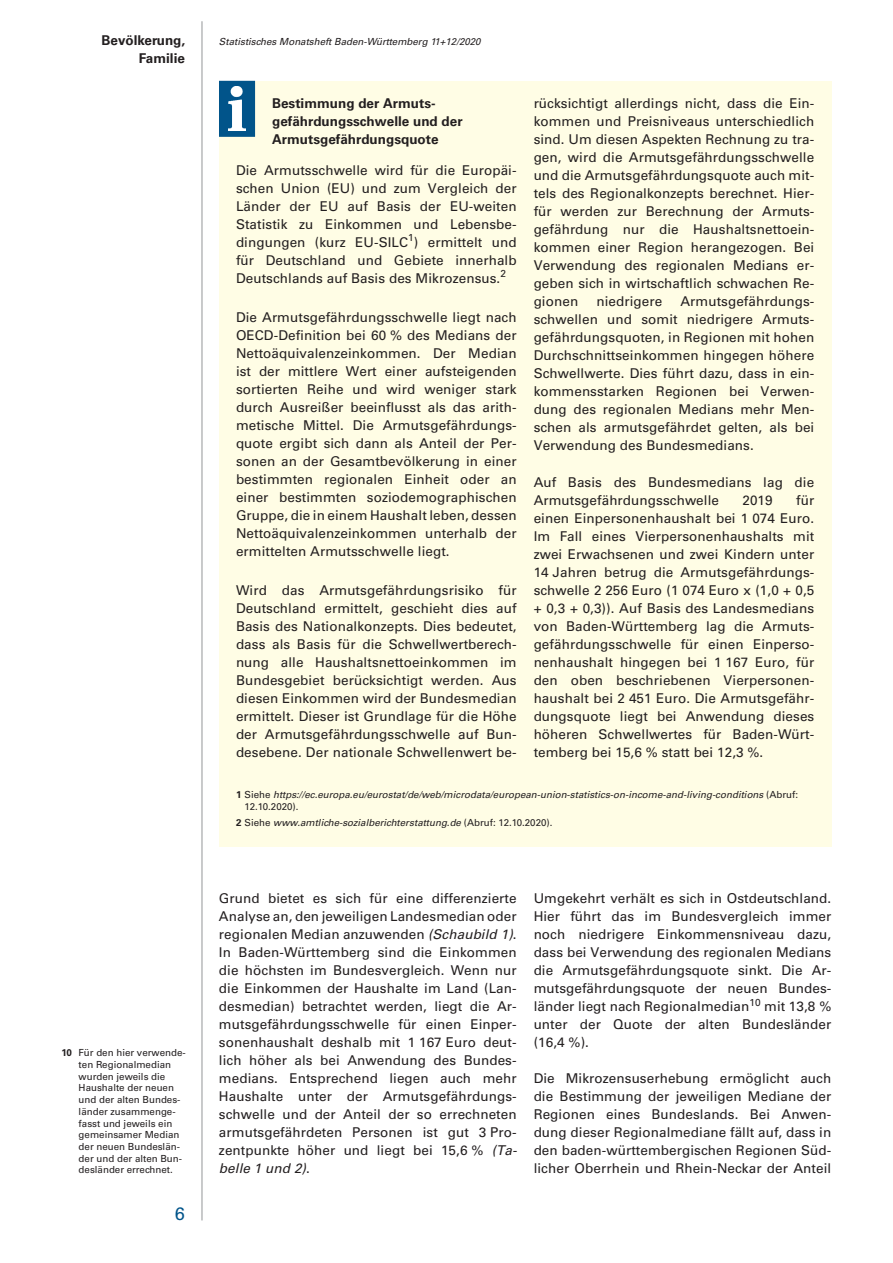
<style>
.page{position:relative;width:893px;height:1263px;background:#fff}
.page>*{position:absolute;margin:0;border:0;box-sizing:border-box;transform-origin:0 0}
.t1{font:18px "Univers";color:#01548a}
.t2{font:13.5px/18px "Univers";letter-spacing:.005em;color:#231f20;text-align:justify}
.t3{font:700 13.5px/18px "Univers";color:#231f20}
.t4{font:italic 9.75px/11.7px "Univers";color:#231f20}
.t5{font:9.75px/11.7px "Univers";color:#231f20}
.s1{font-weight:700}
.s2{font-weight:700;font-style:normal}
.s3{font-style:normal}
.s4{font-style:italic}
</style>
<div class="page">
<hr style="left:202px;top:21px;width:1px;height:1199px;background:#939598">
<div style="left:219px;top:774px;width:612px;height:72px;background:#fffde5"></div>
<div style="left:219px;top:81px;width:612px;height:693px;background:#fffde5"></div>
<div style="left:219px;top:81px;width:36px;height:56px;background:#01548a"></div>
<img style="left:229px;top:86px;width:17px;height:44px">
<p class="t3" style="left:102px;top:31px;width:85px">Bevölkerung,</p>
<p class="t4" style="left:219px;top:35px;width:263px">Statistisches Monatsheft Baden-Württemberg 11+12/2020</p>
<p class="t3" style="left:139px;top:49px;width:47px">Familie</p>
<p class="t3" style="left:272px;top:94px;width:192px">Bestimmung der Armuts&shy;gefährdungsschwelle und der<br>Armutsgefährdungsquote</p>
<p class="t2" style="left:236px;top:161px;width:282px">Die Armutsschwelle wird für die Europäi&shy;schen Union (EU) und zum Vergleich der Länder der EU auf Basis der EU-weiten Statistik zu Einkommen und Lebensbe&shy;dingungen (kurz EU-SILC<sup>1</sup>) ermittelt und für Deutschland und Gebiete innerhalb Deutschlands auf Basis des Mikrozensus.<sup>2</sup></p>
<p class="t2" style="left:236px;top:308px;width:282px">Die Armutsgefährdungsschwelle liegt nach OECD-Definition bei 60 % des Medians der Nettoäquivalenzeinkommen. Der Median ist der mittlere Wert einer aufsteigenden sortierten Reihe und wird weniger stark durch Ausreißer beeinflusst als das arith&shy;metische Mittel. Die Armutsgefährdungs&shy;quote ergibt sich dann als Anteil der Per&shy;sonen an der Gesamtbevölkerung in einer bestimmten regionalen Einheit oder an einer bestimmten soziodemographischen Gruppe, die in einem Haushalt leben, dessen Nettoäquivalenzeinkommen unterhalb der ermittelten Armutsschwelle liegt.</p>
<p class="t2" style="left:236px;top:581px;width:282px">Wird das Armutsgefährdungsrisiko für Deutschland ermittelt, geschieht dies auf Basis des Nationalkonzepts. Dies bedeutet, dass als Basis für die Schwellwertberech&shy;nung alle Haushaltsnettoeinkommen im Bundesgebiet berücksichtigt werden. Aus diesen Einkommen wird der Bundesmedian ermittelt. Dieser ist Grundlage für die Höhe der Armutsgefährdungsschwelle auf Bun&shy;desebene. Der nationale Schwellenwert be-</p>
<p class="t2" style="left:534px;top:94px;width:282px">rücksichtigt allerdings nicht, dass die Ein&shy;kommen und Preisniveaus unterschiedlich sind. Um diesen Aspekten Rechnung zu tra&shy;gen, wird die Armutsgefährdungsschwelle und die Armutsgefährdungsquote auch mit&shy;tels des Regionalkonzepts berechnet. Hier&shy;für werden zur Berechnung der Armuts&shy;gefährdung nur die Haushaltsnettoein&shy;kommen einer Region herangezogen. Bei Verwendung des regionalen Medians er&shy;geben sich in wirtschaftlich schwachen Re&shy;gionen</p>
<p class="t2" style="left:534px;top:292px;width:282px;text-indent:147px">Armutsgefährdungs&shy;schwellen und somit niedrigere Armuts&shy;gefährdungsquoten, in Regionen mit hohen Durchschnittseinkommen hingegen höhere Schwellwerte. Dies führt dazu, dass in ein&shy;kommensstarken Regionen bei Verwen&shy;dung des regionalen Medians mehr Men&shy;schen als armutsgefährdet gelten, als bei Verwendung des Bundesmedians.</p>
<p class="t2" style="left:534px;top:473px;width:282px">Auf Basis des Bundesmedians lag die<br>Armutsgefährdungsschwelle</p>
<p class="t2" style="left:596px;top:292px;width:67px">niedrigere</p>
<p class="t2" style="left:534px;top:491px;width:282px;text-indent:262px">für einen Einpersonenhaushalt bei 1 074 Euro.<br>Im Fall eines Vierpersonenhaushalts mit zwei Erwachsenen und zwei Kindern unter 14 Jahren betrug die Armutsgefährdungs&shy;schwelle 2 256 Euro (1 074 Euro x (1,0 + 0,5 + 0,3 + 0,3)). Auf Basis des Landesmedians von Baden-Württemberg lag die Armuts&shy;gefährdungsschwelle für einen Einperso&shy;nenhaushalt hingegen bei 1 167 Euro, für den oben beschriebenen Vierpersonen&shy;haushalt bei 2 451 Euro. Die Armutsgefähr&shy;dungsquote liegt bei Anwendung dieses höheren Schwellwertes für Baden-Würt&shy;temberg bei 15,6 % statt bei 12,3 %.</p>
<p class="t2" style="left:742px;top:491px;width:32px">2019</p>
<p class="t5" style="left:79px;top:1047px;width:109px;text-indent:-17px"><span class="s1">10</span> Für den hier verwende&shy;ten Regionalmedian wurden jeweils die<br>Haushalte der neuen und der alten Bundes&shy;länder zusammenge&shy;fasst und jeweils ein gemeinsamer Median der neuen Bundeslän&shy;der und der alten Bun&shy;desländer errechnet.</p>
<h1 class="t1" style="left:175px;top:1203px;width:12px">6</h1>
<p class="t4" style="left:244px;top:789px;width:555px;text-indent:-9px"><span class="s2">1</span> <span class="s3">Siehe</span> https://ec.europa.eu/eurostat/de/web/microdata/european-union-statistics-on-income-and-living-conditions <span class="s3">(Abruf:<br>12.10.2020).</span></p>
<p class="t4" style="left:236px;top:817px;width:318px"><span class="s2">2</span> <span class="s3">Siehe</span> www.amtliche-sozialberichterstattung.de <span class="s3">(Abruf: 12.10.2020).</span></p>
<p class="t2" style="left:219px;top:889px;width:299px">Grund bietet es sich für eine differenzierte Analyse an, den jeweiligen Landesmedian oder regionalen Median anzuwenden <span class="s4">(Schaubild 1)</span>.<br>In Baden-Württemberg sind die Einkommen die höchsten im Bundesvergleich. Wenn nur die Einkommen der Haushalte im Land (Lan&shy;desmedian) betrachtet werden, liegt die Ar&shy;mutsgefährdungsschwelle für einen Einper&shy;sonenhaushalt deshalb mit 1 167 Euro deut&shy;lich höher als bei Anwendung des Bundes&shy;medians. Entsprechend liegen auch mehr Haushalte unter der Armutsgefährdungs&shy;schwelle und der Anteil der so errechneten armutsgefährdeten Personen ist gut 3 Pro&shy;zentpunkte höher und liegt bei 15,6 % <span class="s4">(Ta&shy;belle 1 und 2)</span>.</p>
<p class="t2" style="left:534px;top:889px;width:299px">Umgekehrt verhält es sich in Ostdeutschland.<br>Hier führt das im Bundesvergleich immer noch niedrigere Einkommensniveau dazu, dass bei Verwendung des regionalen Medians die Armutsgefährdungsquote sinkt. Die Ar&shy;mutsgefährdungsquote der neuen Bundes&shy;länder liegt nach Regionalmedian<sup>10</sup> mit 13,8 % unter der Quote der alten Bundesländer (16,4 %).</p>
<p class="t2" style="left:534px;top:1069px;width:299px">Die Mikrozensuserhebung ermöglicht auch die Bestimmung der jeweiligen Mediane der Regionen eines Bundeslands. Bei Anwen&shy;dung dieser Regionalmediane fällt auf, dass in den baden-württembergischen Regionen Süd&shy;licher Oberrhein und Rhein-Neckar der Anteil</p>
</div>
